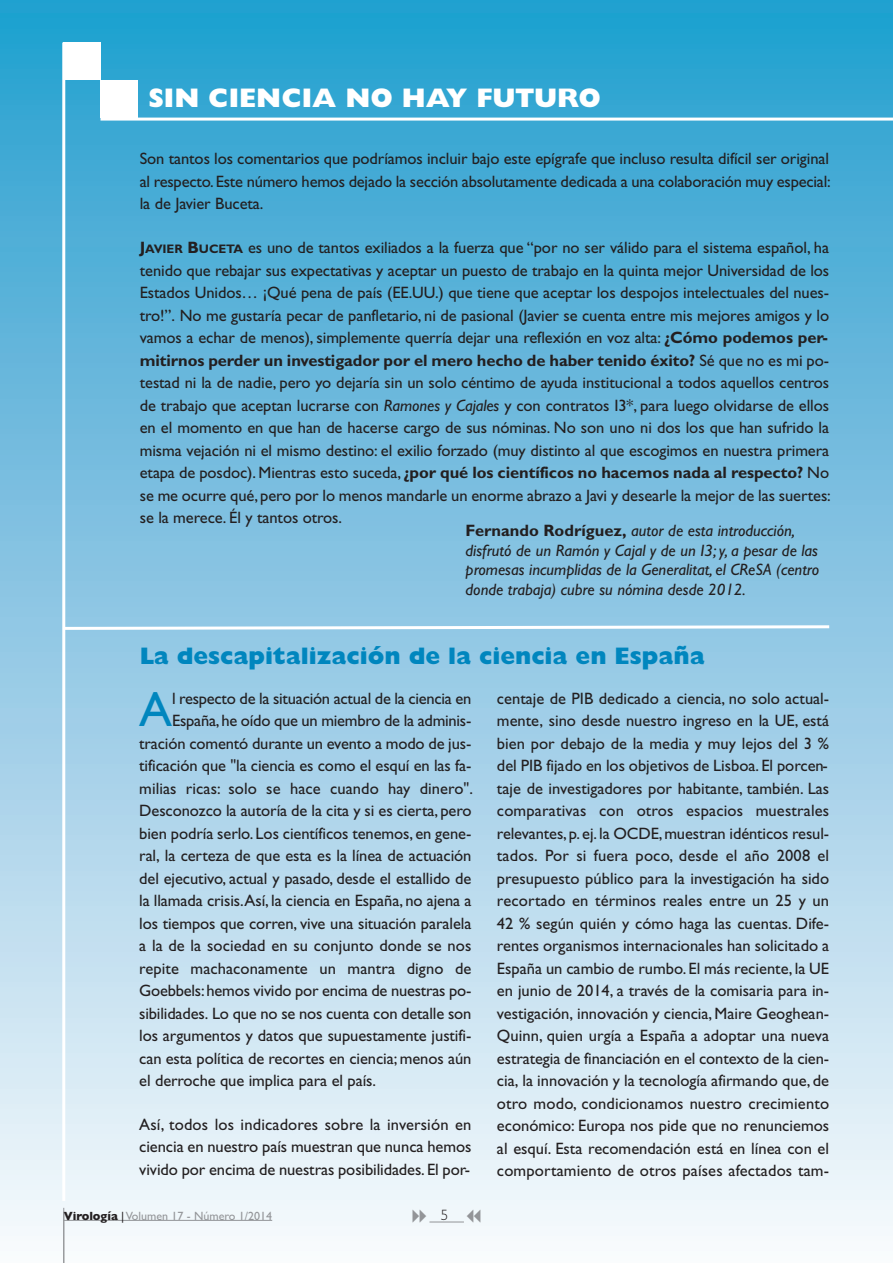
<style>
.page{position:relative;width:893px;height:1263px;background:#fff}
.page>*{position:absolute;margin:0;border:0;box-sizing:border-box;transform-origin:0 0}
.t1{font:49.5px "Gill Sans";color:#0086be}
.t2{font:800 27px "Gill Sans";color:#fff}
.t3{font:800 24px "Gill Sans";color:#0086be}
.t4{font:16.5px/22.5px "Gill Sans";letter-spacing:-.005em;color:#231f20;text-align:justify}
.t5{font:italic 16.5px/19.5px "Gill Sans";color:#231f20}
.t6{font:300 15px "Gill Sans";color:#231f20}
.t7{font:12px "Gill Sans TT";color:#939598}
.s1{font-weight:700}
.s2{font-weight:700;font-size:12.3px}
.s3{font-style:italic}
.s4{font-weight:700;font-style:normal}
.s5{font-family:"Gill Sans Bold TT";color:#231f20}
.s6{color:#231f20}
</style>
<div class="page">
<div style="left:0;top:0;width:893px;height:1263px;background:linear-gradient(to bottom,#259dce,#faf7fc)"></div>
<hr style="left:429px;top:1222px;width:35px;height:1px;background:#939598">
<hr style="left:64px;top:1208px;width:1px;height:55px;background:#939598">
<hr style="left:64px;top:1220px;width:208px;height:1px;background:#939598">
<div style="left:64px;top:43px;width:37px;height:37px;background:#fff"></div>
<div style="left:100px;top:81px;width:38px;height:37px;background:#fff"></div>
<hr style="left:62px;top:43px;width:3px;height:1158px;background:#fff">
<hr style="left:100px;top:118px;width:793px;height:3px;background:#fff">
<svg style="left:61px;top:624px;width:771px;height:7px"></svg>
<svg style="left:413px;top:1209px;width:13px;height:13px"></svg>
<svg style="left:467px;top:1209px;width:14px;height:13px"></svg>
<h2 class="t2" style="left:149px;top:87px;width:454px">SIN CIENCIA NO HAY FUTURO</h2>
<p class="t4" style="left:140px;top:149px;width:692px">Son tantos los comentarios que podríamos incluir bajo este epígrafe que incluso resulta difícil ser original al respecto.Este número hemos dejado la sección absolutamente dedicada a una colaboración muy especial: la de Javier Buceta.</p>
<p class="t4" style="left:140px;top:238px;width:693px;text-align:left"><span class="s1">J</span><span class="s2">AVIER</span> <span class="s1">B</span><span class="s2">UCETA</span> es uno de tantos exiliados a la fuerza que “por no ser válido para el sistema español, ha tenido que rebajar sus expectativas y aceptar un puesto de trabajo en la quinta mejor Universidad de los Estados Unidos… ¡Qué pena de país (EE.UU.) que tiene que aceptar los despojos intelectuales del nues&shy;tro!”. No me gustaría pecar de panfletario, ni de pasional (Javier se cuenta entre mis mejores amigos y lo vamos a echar de menos), simplemente querría dejar una reflexión en voz alta: <span class="s1">¿Cómo podemos per&shy;mitirnos perder un investigador por el mero hecho de haber tenido éxito?</span> Sé que no es mi po&shy;testad ni la de nadie, pero yo dejaría sin un solo céntimo de ayuda institucional a todos aquellos centros de trabajo que aceptan lucrarse con <span class="s3">Ramones y Cajales</span> y con contratos I3*, para luego olvidarse de ellos en el momento en que han de hacerse cargo de sus nóminas. No son uno ni dos los que han sufrido la misma vejación ni el mismo destino: el exilio forzado (muy distinto al que escogimos en nuestra primera etapa de posdoc). Mientras esto suceda,<span class="s1">¿por qué los científicos no hacemos nada al respecto?</span> No se me ocurre qué,pero por lo menos mandarle un enorme abrazo a Javi y desearle la mejor de las suertes: se la merece. Él y tantos otros.</p>
<p class="t5" style="left:466px;top:523px;width:355px"><span class="s4">Fernando Rodríguez,</span> autor de esta introducción, disfrutó de un Ramón y Cajal y de un I3; y, a pesar de las promesas incumplidas de la Generalitat, el CReSA (centro donde trabaja) cubre su nómina desde 2012.</p>
<h3 class="t3" style="left:140px;top:647px;width:566px">La descapitalización de la ciencia en España</h3>
<h1 class="t1" style="left:139px;top:690px;width:34px">A</h1>
<p class="t4" style="left:172px;top:688px;width:301px">l respecto de la situación actual de la ciencia en</p>
<p class="t4" style="left:172px;top:711px;width:301px">España,he oído que un miembro de la adminis-</p>
<p class="t4" style="left:139px;top:733px;width:334px">tración comentó durante un evento a modo de jus-</p>
<p class="t4" style="left:139px;top:756px;width:334px">tificación que "la ciencia es como el esquí en las fa-</p>
<p class="t4" style="left:139px;top:778px;width:335px">milias ricas: solo se hace cuando hay dinero".</p>
<p class="t4" style="left:139px;top:801px;width:334px">Desconozco la autoría de la cita y si es cierta, pero</p>
<p class="t4" style="left:139px;top:823px;width:334px">bien podría serlo.Los científicos tenemos,en gene-</p>
<p class="t4" style="left:139px;top:846px;width:334px">ral, la certeza de que esta es la línea de actuación</p>
<p class="t4" style="left:139px;top:868px;width:334px">del ejecutivo, actual y pasado, desde el estallido de</p>
<p class="t4" style="left:139px;top:891px;width:334px">la llamada crisis.Así, la ciencia en España, no ajena a</p>
<p class="t4" style="left:139px;top:913px;width:334px">los tiempos que corren, vive una situación paralela</p>
<p class="t4" style="left:139px;top:936px;width:334px">a la de la sociedad en su conjunto donde se nos</p>
<p class="t4" style="left:139px;top:958px;width:334px">repite machaconamente un mantra digno de</p>
<p class="t4" style="left:139px;top:981px;width:334px">Goebbels:hemos vivido por encima de nuestras po-</p>
<p class="t4" style="left:139px;top:1003px;width:334px">sibilidades. Lo que no se nos cuenta con detalle son</p>
<p class="t4" style="left:139px;top:1026px;width:334px">los argumentos y datos que supuestamente justifi-</p>
<p class="t4" style="left:139px;top:1048px;width:334px">can esta política de recortes en ciencia; menos aún</p>
<p class="t4" style="left:139px;top:1071px;width:238px">el derroche que implica para el país.</p>
<p class="t4" style="left:139px;top:1115px;width:334px">Así, todos los indicadores sobre la inversión en ciencia en nuestro país muestran que nunca hemos vivido por encima de nuestras posibilidades.El por-</p>
<p class="t7" style="left:64px;top:1209px;width:210px"><span class="s5">Virología</span> <span class="s6">|</span>Volumen 17 - Número 1/2014</p>
<p class="t6" style="left:441px;top:1206px;width:9px">5</p>
<p class="t4" style="left:497px;top:688px;width:334px">centaje de PIB dedicado a ciencia, no solo actual&shy;mente, sino desde nuestro ingreso en la UE, está bien por debajo de la media y muy lejos del 3 % del PIB fijado en los objetivos de Lisboa.El porcen&shy;taje de investigadores por habitante, también. Las comparativas con otros espacios muestrales relevantes,p.ej.la OCDE,muestran idénticos resul&shy;tados. Por si fuera poco, desde el año 2008 el presupuesto público para la investigación ha sido recortado en términos reales entre un 25 y un 42 % según quién y cómo haga las cuentas. Dife&shy;rentes organismos internacionales han solicitado a España un cambio de rumbo.El más reciente,la UE en junio de 2014, a través de la comisaria para in&shy;vestigación, innovación y ciencia, Maire Geoghean-Quinn, quien urgía a España a adoptar una nueva estrategia de financiación en el contexto de la cien&shy;cia, la innovación y la tecnología afirmando que, de otro modo, condicionamos nuestro crecimiento económico: Europa nos pide que no renunciemos al esquí. Esta recomendación está en línea con el comportamiento de otros países afectados tam-</p>
</div>
